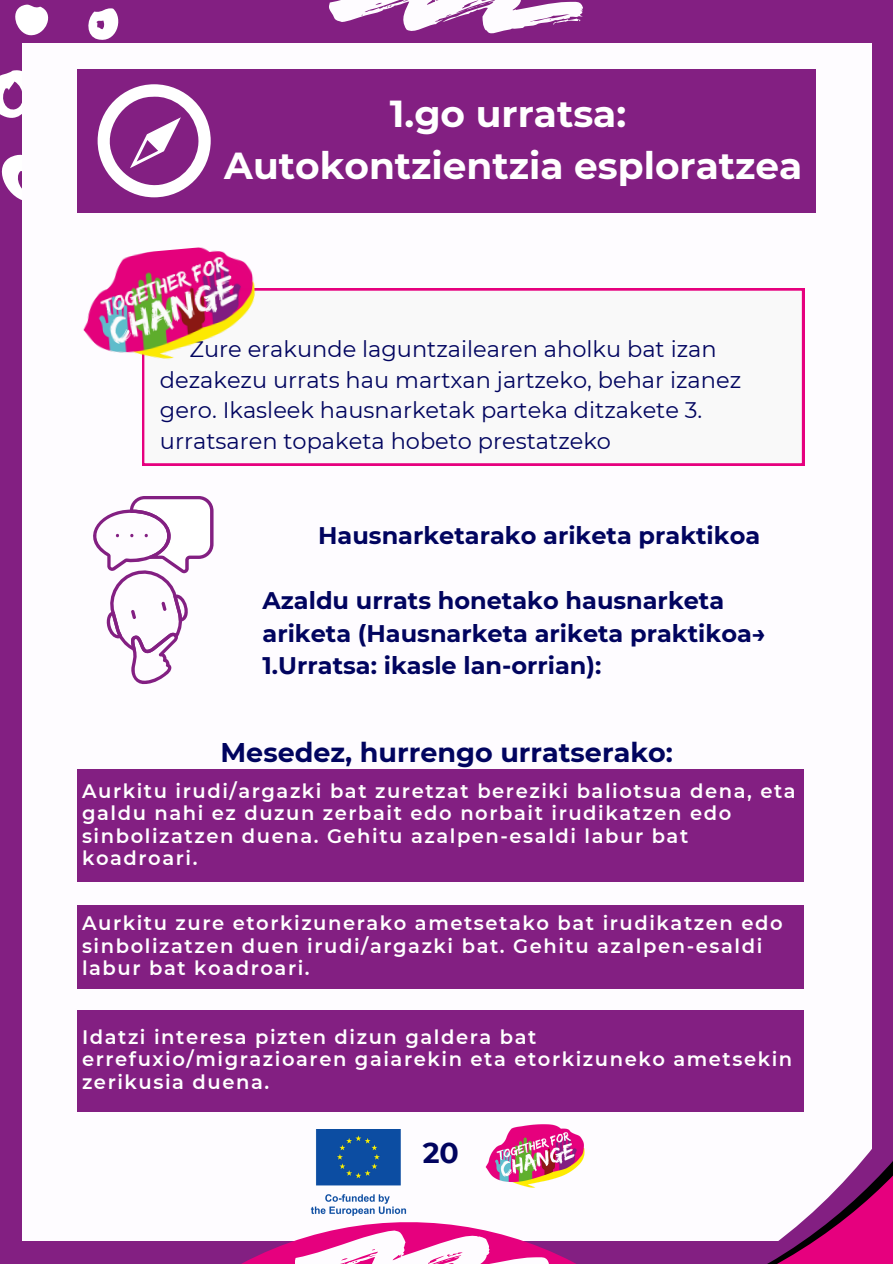
<style>
.page{position:relative;width:893px;height:1264px;background:#fff}
.page>*{position:absolute;margin:0;border:0;box-sizing:border-box;transform-origin:0 0}
.t1{font:700 37.5px/51.8px "Montserrat";color:#fff;text-align:center}
.t2{font:700 28.5px "Montserrat";color:#01045f}
.t3{font:700 27px "Montserrat";color:#01045f}
.t4{font:700 24px/32.7px "Montserrat";color:#01045f}
.t5{font:22.5px/30.3px "Montserrat";color:#01045f}
.t6{font:600 19.5px/22.5px "Montserrat";letter-spacing:.08em;color:#fff}
</style>
<div class="page">
<div style="left:0;top:0;width:892px;height:1263px;background:#831f82"></div>
<svg style="left:15px;top:4px;width:34px;height:32px"></svg>
<svg style="left:88px;top:8px;width:31px;height:32px"></svg>
<svg style="left:0;top:64px;width:23px;height:71px"></svg>
<svg style="left:1px;top:152px;width:22px;height:50px"></svg>
<div style="left:23px;top:43px;width:848px;height:1197px;background:#fefcff"></div>
<svg style="left:195px;top:1111px;width:422px;height:152px"></svg>
<svg style="left:329px;top:0;width:253px;height:34px"></svg>
<svg style="left:295px;top:1230px;width:253px;height:33px;background:#f188c3"></svg>
<div style="left:77px;top:69px;width:738px;height:143px;background:#831f82"></div>
<svg style="left:97px;top:84px;width:114px;height:114px"></svg>
<svg style="left:93px;top:496px;width:120px;height:189px"></svg>
<div style="left:77px;top:769px;width:727px;height:112px;background:#831f82"></div>
<div style="left:77px;top:905px;width:727px;height:84px;background:#831f82"></div>
<div style="left:77px;top:1010px;width:727px;height:101px;background:#831f82"></div>
<svg style="left:142px;top:288px;width:662px;height:177px"></svg>
<img style="left:83px;top:247px;width:180px;height:121px">
<svg style="left:617px;top:1063px;width:275px;height:200px"></svg>
<p class="t1" style="left:224px;top:88px;width:579px">1.go urratsa:<br>Autokontzientzia esploratzea</p>
<h4 class="t5" style="left:160px;top:334px;width:582px;text-indent:29px">Zure erakunde laguntzailearen aholku bat izan dezakezu urrats hau martxan jartzeko, behar izanez gero. Ikasleek hausnarketak parteka ditzakete 3. urratsaren topaketa hobeto prestatzeko</h4>
<h1 class="t4" style="left:318px;top:518px;width:443px">Hausnarketarako ariketa praktikoa</h1>
<p class="t4" style="left:262px;top:584px;width:505px">Azaldu urrats honetako hausnarketa ariketa (Hausnarketa ariketa praktikoa→<br>1.Urratsa: ikasle lan-orrian):</p>
<p class="t3" style="left:220px;top:735px;width:454px">Mesedez, hurrengo urratserako:</p>
<p class="t6" style="left:82px;top:779px;width:715px">Aurkitu irudi/argazki bat zuretzat bereziki baliotsua dena, eta galdu nahi ez duzun zerbait edo norbait irudikatzen edo sinbolizatzen duena. Gehitu azalpen-esaldi labur bat koadroari.</p>
<p class="t6" style="left:82px;top:911px;width:702px">Aurkitu zure etorkizunerako ametsetako bat irudikatzen edo sinbolizatzen duen irudi/argazki bat. Gehitu azalpen-esaldi labur bat koadroari.</p>
<p class="t6" style="left:82px;top:1025px;width:711px">Idatzi interesa pizten dizun galdera bat errefuxio/migrazioaren gaiarekin eta etorkizuneko ametsekin zerikusia duena.</p>
<p class="t2" style="left:422px;top:1135px;width:38px">20</p>
</div>
